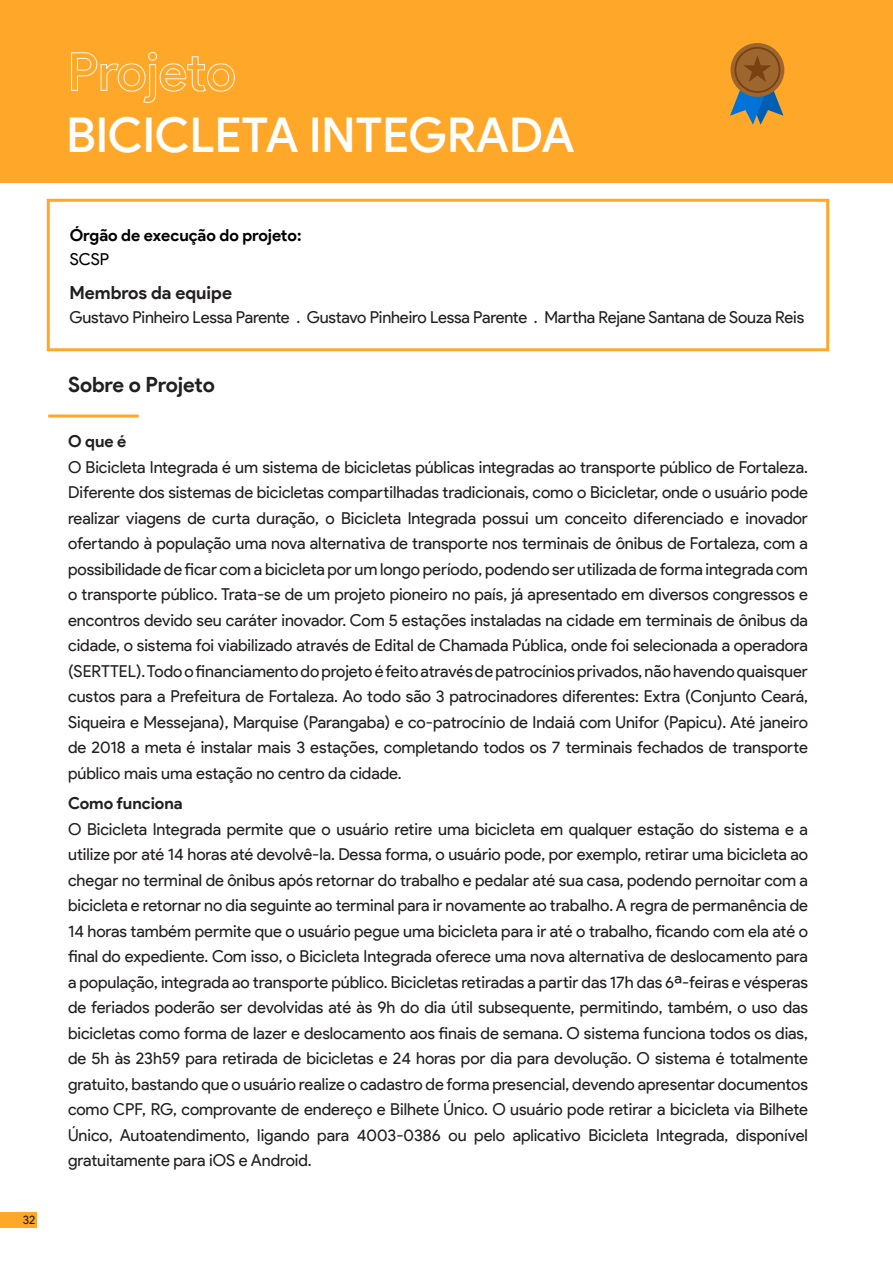
<style>
.page{position:relative;width:893px;height:1263px;background:#fff}
.page>*{position:absolute;margin:0;border:0;box-sizing:border-box;transform-origin:0 0}
.t1{font:500 48px "Product Sans";color:#fff}
.t2{font:700 21px "Product Sans";letter-spacing:-.005em;color:#231f20}
.t3{font:700 18px "Product Sans";color:#231f20}
.t4{font:16.5px/25.5px "Product Sans";letter-spacing:-.01em;color:#231f20;text-align:justify}
.t5{font:700 16.5px "Product Sans";letter-spacing:-.005em;color:#000}
.t6{font:700 16.5px "Product Sans";letter-spacing:-.005em;color:#231f20}
.t7{font:16.5px "Product Sans";color:#000}
.t8{font:12px "Product Sans";color:#231f20}
</style>
<div class="page">
<div style="left:0;top:1212px;width:37px;height:15px;background:#ffa729"></div>
<div style="left:0;top:0;width:893px;height:182px;background:#ffa729"></div>
<hr style="left:48px;top:414px;width:91px;height:3px;background:#ffa729">
<div style="left:47px;top:199px;width:782px;height:152px;border:3px solid #ffa729"></div>
<svg style="left:71px;top:51px;width:164px;height:52px"></svg>
<div style="left:730px;top:43px;width:54px;height:54px;background:#9c662e;border-radius:50%"></div>
<svg style="left:730px;top:47px;width:53px;height:78px"></svg>
<p class="t8" style="left:23px;top:1213px;width:14px">32</p>
<p class="t1" style="left:67px;top:106px;width:510px">BICICLETA INTEGRADA</p>
<p class="t5" style="left:70px;top:225px;width:233px">Órgão de execução do projeto:</p>
<p class="t7" style="left:70px;top:250px;width:41px">SCSP</p>
<p class="t3" style="left:70px;top:282px;width:164px">Membros da equipe</p>
<p class="t4" style="left:70px;top:305px;width:736px">Gustavo Pinheiro Lessa Parente . Gustavo Pinheiro Lessa Parente . Martha Rejane Santana de Souza Reis</p>
<p class="t2" style="left:68px;top:372px;width:148px">Sobre o Projeto</p>
<p class="t6" style="left:68px;top:431px;width:60px">O que é</p>
<p class="t4" style="left:68px;top:455px;width:741px">O Bicicleta Integrada é um sistema de bicicletas públicas integradas ao transporte público de Fortaleza.<br>Diferente dos sistemas de bicicletas compartilhadas tradicionais, como o Bicicletar, onde o usuário pode realizar viagens de curta duração, o Bicicleta Integrada possui um conceito diferenciado e inovador ofertando à população uma nova alternativa de transporte nos terminais de ônibus de Fortaleza, com a possibilidade de ficar com a bicicleta por um longo período, podendo ser utilizada de forma integrada com o transporte público. Trata-se de um projeto pioneiro no país, já apresentado em diversos congressos e encontros devido seu caráter inovador. Com 5 estações instaladas na cidade em terminais de ônibus da cidade, o sistema foi viabilizado através de Edital de Chamada Pública, onde foi selecionada a operadora (SERTTEL). Todo o financiamento do projeto é feito através de patrocínios privados, não havendo quaisquer custos para a Prefeitura de Fortaleza. Ao todo são 3 patrocinadores diferentes: Extra (Conjunto Ceará, Siqueira e Messejana), Marquise (Parangaba) e co-patrocínio de Indaiá com Unifor (Papicu). Até janeiro de 2018 a meta é instalar mais 3 estações, completando todos os 7 terminais fechados de transporte público mais uma estação no centro da cidade.</p>
<p class="t6" style="left:68px;top:793px;width:116px">Como funciona</p>
<p class="t4" style="left:68px;top:816px;width:741px">O Bicicleta Integrada permite que o usuário retire uma bicicleta em qualquer estação do sistema e a utilize por até 14 horas até devolvê-la. Dessa forma, o usuário pode, por exemplo, retirar uma bicicleta ao chegar no terminal de ônibus após retornar do trabalho e pedalar até sua casa, podendo pernoitar com a bicicleta e retornar no dia seguinte ao terminal para ir novamente ao trabalho. A regra de permanência de 14 horas também permite que o usuário pegue uma bicicleta para ir até o trabalho, ficando com ela até o final do expediente. Com isso, o Bicicleta Integrada oferece uma nova alternativa de deslocamento para a população, integrada ao transporte público. Bicicletas retiradas a partir das 17h das 6ª-feiras e vésperas de feriados poderão ser devolvidas até às 9h do dia útil subsequente, permitindo, também, o uso das bicicletas como forma de lazer e deslocamento aos finais de semana. O sistema funciona todos os dias, de 5h às 23h59 para retirada de bicicletas e 24 horas por dia para devolução. O sistema é totalmente gratuito, bastando que o usuário realize o cadastro de forma presencial, devendo apresentar documentos como CPF, RG, comprovante de endereço e Bilhete Único. O usuário pode retirar a bicicleta via Bilhete Único, Autoatendimento, ligando para 4003-0386 ou pelo aplicativo Bicicleta Integrada, disponível gratuitamente para iOS e Android.</p>
</div>
